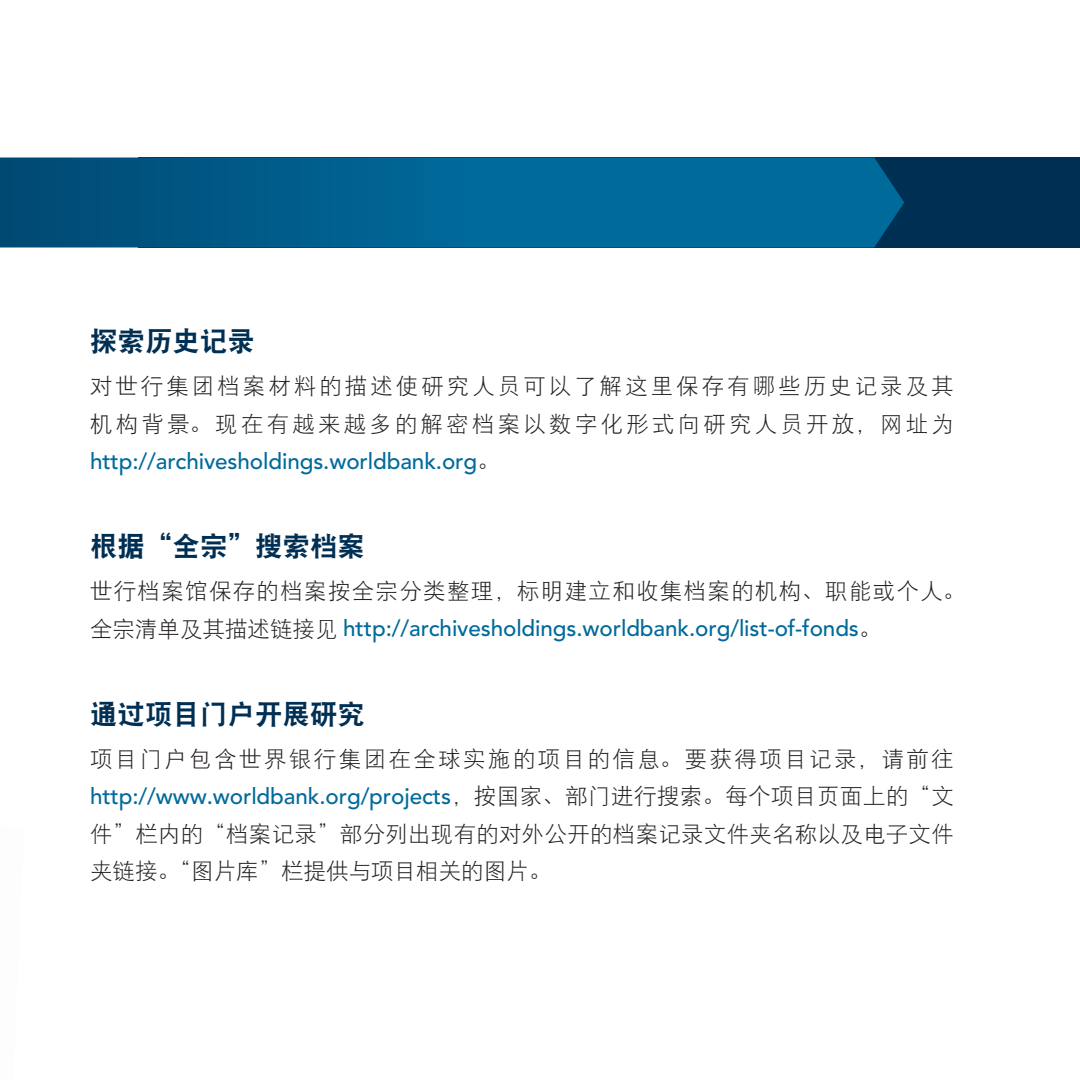
<style>
.page{position:relative;width:1080px;height:1080px;background:#fff}
.page>*{position:absolute;margin:0;border:0;box-sizing:border-box;transform-origin:0 0}
.t1{font:27.5px "DFP Hei W9";color:#002f54}
.t2{font:500 22.5px "Avenir LT Std";letter-spacing:-.005em;color:#006a9b}
.t3{font:22.5px/37.5px "DFP Hei W3";letter-spacing:.135em;color:#231f20}
.t4{font:22.5px/37.5px "DFP Hei W3";letter-spacing:.01em;color:#231f20}
.t5{font:22.5px "DFP Hei W3";letter-spacing:.06em;color:#231f20}
.t6{font:22.5px "DFP Hei W3";letter-spacing:.105em;color:#231f20}
.s1{font-family:"DFP Hei W3";font-weight:400;color:#231f20}
</style>
<div class="page">
<div style="left:138px;top:158px;width:942px;height:90px;background:#002f54"></div>
<svg style="left:0;top:158px;width:904px;height:90px;background:#00608e"></svg>
<p class="t1" style="left:90px;top:326px;width:166px">探索历史记录</p>
<p class="t3" style="left:90px;top:367px;width:866px">对世行集团档案材料的描述使研究人员可以了解这里保存有哪些历史记录及其机构背景。现在有越来越多的解密档案以数字化形式向研究人员开放，网址为</p>
<p class="t2" style="left:90px;top:448px;width:411px">http://archivesholdings.worldbank.org<span class="s1">。</span></p>
<p class="t1" style="left:90px;top:531px;width:276px">根据“全宗”搜索档案</p>
<p class="t5" style="left:90px;top:579px;width:877px">世行档案馆保存的档案按全宗分类整理，标明建立和收集档案的机构、职能或个人。</p>
<p class="t2" style="left:90px;top:615px;width:793px"><span class="s1">全宗清单及其描述链接见</span> http://archivesholdings.worldbank.org/list-of-fonds<span class="s1">。</span></p>
<p class="t1" style="left:90px;top:699px;width:276px">通过项目门户开展研究</p>
<p class="t6" style="left:90px;top:747px;width:865px">项目门户包含世界银行集团在全球实施的项目的信息。要获得项目记录，请前往</p>
<p class="t2" style="left:90px;top:783px;width:866px">http://www.worldbank.org/projects<span class="s1">，按国家、部门进行搜索。每个项目页面上的“文</span></p>
<p class="t4" style="left:90px;top:815px;width:865px">件”栏内的“档案记录”部分列出现有的对外公开的档案记录文件夹名称以及电子文件夹链接。“图片库”栏提供与项目相关的图片。</p>
</div>
